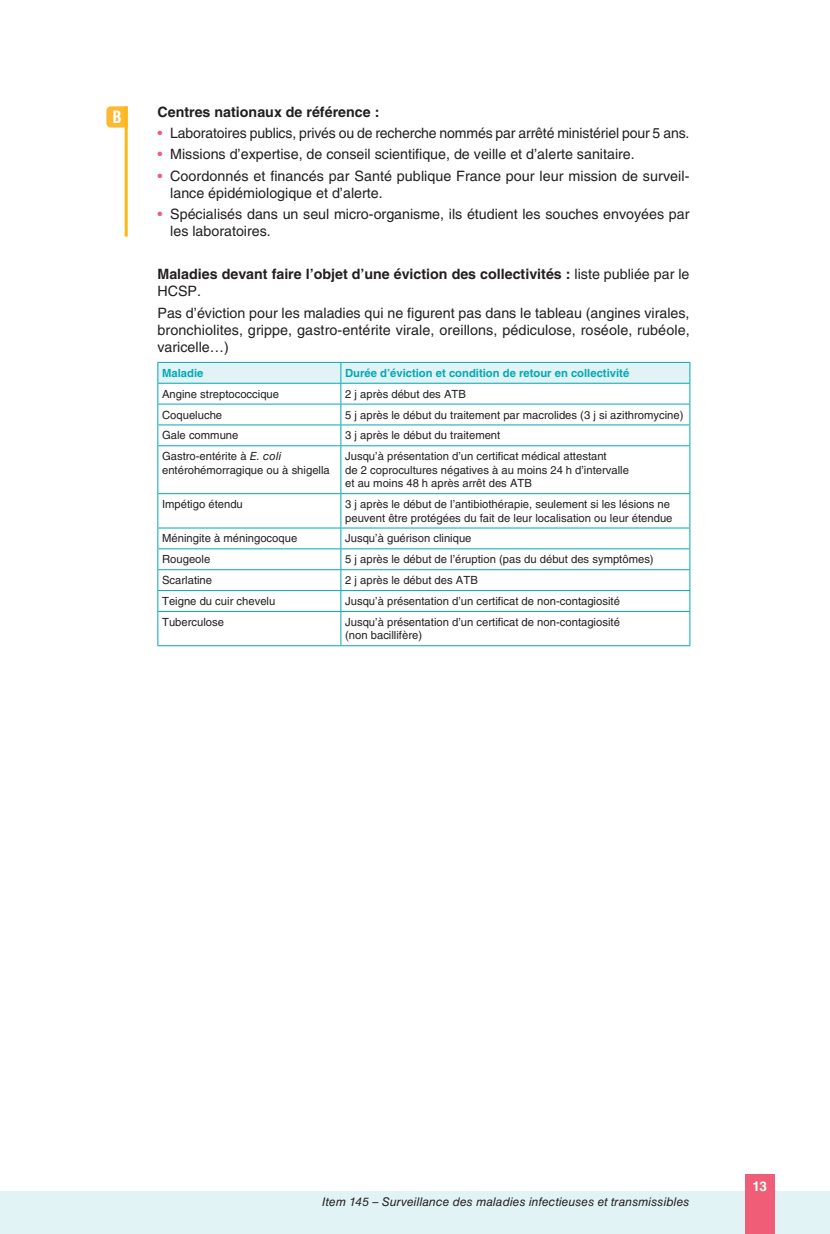
<style>
.page{position:relative;width:830px;height:1234px;background:#fff}
.page>*{position:absolute;margin:0;border:0;box-sizing:border-box;transform-origin:0 0}
.t1{font:700 condensed 16.5px "Helvetica LT Std";color:#fff}
.t2{font:14.25px/17.1px "Helvetica LT Std";color:#231f20}
.t3{font:700 14.25px/17.1px "Helvetica LT Std";color:#231f20}
.t4{font:700 13.5px "Helvetica LT Std";color:#fff}
.t5{font:italic 12px "Helvetica LT Std";letter-spacing:.01em;color:#231f20}
.t6{font:11.25px/13.5px "Helvetica LT Std";color:#231f20}
.t7{font:700 11.25px "Helvetica LT Std";color:#00aab5}
.s1{color:#f05d76}
.s2{font-weight:400}
.s3{font-style:italic}
</style>
<div class="page">
<div style="left:0;top:1191px;width:829px;height:42px;background:#e2f3f5"></div>
<hr style="left:157px;top:445px;width:184px;height:1px;background:#00aab5">
<hr style="left:341px;top:445px;width:349px;height:1px;background:#00aab5">
<hr style="left:340px;top:446px;width:1px;height:47px;background:#00aab5">
<hr style="left:157px;top:493px;width:184px;height:1px;background:#00aab5">
<hr style="left:341px;top:493px;width:349px;height:1px;background:#00aab5">
<hr style="left:340px;top:494px;width:1px;height:33px;background:#00aab5">
<hr style="left:157px;top:527px;width:184px;height:1px;background:#00aab5">
<hr style="left:341px;top:527px;width:349px;height:1px;background:#00aab5">
<hr style="left:157px;top:548px;width:184px;height:1px;background:#00aab5">
<hr style="left:341px;top:548px;width:349px;height:1px;background:#00aab5">
<hr style="left:157px;top:569px;width:184px;height:1px;background:#00aab5">
<hr style="left:341px;top:569px;width:349px;height:1px;background:#00aab5">
<hr style="left:157px;top:590px;width:184px;height:1px;background:#00aab5">
<hr style="left:341px;top:590px;width:349px;height:1px;background:#00aab5">
<svg style="left:340px;top:528px;width:1px;height:83px"></svg>
<hr style="left:157px;top:611px;width:184px;height:1px;background:#00aab5">
<hr style="left:341px;top:611px;width:349px;height:1px;background:#00aab5">
<hr style="left:340px;top:611px;width:1px;height:34px;background:#00aab5">
<hr style="left:157px;top:446px;width:1px;height:47px;background:#00aab5">
<hr style="left:689px;top:446px;width:1px;height:47px;background:#00aab5">
<hr style="left:157px;top:494px;width:1px;height:33px;background:#00aab5">
<hr style="left:689px;top:494px;width:1px;height:33px;background:#00aab5">
<svg style="left:157px;top:528px;width:1px;height:83px"></svg>
<svg style="left:689px;top:528px;width:1px;height:83px"></svg>
<hr style="left:157px;top:611px;width:1px;height:34px;background:#00aab5">
<hr style="left:689px;top:611px;width:1px;height:34px;background:#00aab5">
<hr style="left:157px;top:645px;width:184px;height:1px;background:#00aab5">
<hr style="left:341px;top:645px;width:349px;height:1px;background:#00aab5">
<svg style="left:157px;top:362px;width:533px;height:83px"></svg>
<hr style="left:157px;top:383px;width:184px;height:1px;background:#00aab5">
<hr style="left:341px;top:383px;width:349px;height:1px;background:#00aab5">
<svg style="left:106px;top:106px;width:19px;height:21px"></svg>
<hr style="left:125px;top:106px;width:3px;height:130px;background:#fcb814">
<div style="left:744px;top:1174px;width:30px;height:59px;background:#f05d76"></div>
<h1 class="t1" style="left:112px;top:106px;width:11px">B</h1>
<p class="t3" style="left:157px;top:103px;width:223px">Centres nationaux de référence :</p>
<p class="t2" style="left:157px;top:124px;width:533px"><span class="s1">•</span> Laboratoires publics, privés ou de recherche nommés par arrêté ministériel pour 5 ans.</p>
<p class="t2" style="left:157px;top:146px;width:478px"><span class="s1">•</span> Missions d’expertise, de conseil scientifique, de veille et d’alerte sanitaire.</p>
<p class="t2" style="left:170px;top:167px;width:520px;text-indent:-13px"><span class="s1">•</span> Coordonnés et financés par Santé publique France pour leur mission de surveil&shy;lance épidémiologique et d’alerte.</p>
<p class="t2" style="left:170px;top:205px;width:520px;text-indent:-13px"><span class="s1">•</span> Spécialisés dans un seul micro-organisme, ils étudient les souches envoyées par les laboratoires.</p>
<p class="t3" style="left:157px;top:265px;width:533px">Maladies devant faire l’objet d’une éviction des collectivités : <span class="s2">liste publiée par le<br>HCSP.</span></p>
<p class="t2" style="left:157px;top:304px;width:533px;text-align:justify">Pas d’éviction pour les maladies qui ne figurent pas dans le tableau (angines virales, bronchiolites, grippe, gastro-entérite virale, oreillons, pédiculose, roséole, rubéole, varicelle…)</p>
<p class="t7" style="left:162px;top:366px;width:43px">Maladie</p>
<p class="t7" style="left:345px;top:366px;width:285px">Durée d’éviction et condition de retour en collectivité</p>
<p class="t6" style="left:162px;top:387px;width:118px">Angine streptococcique</p>
<p class="t6" style="left:345px;top:387px;width:122px">2 j après début des ATB</p>
<p class="t6" style="left:162px;top:408px;width:62px">Coqueluche</p>
<p class="t6" style="left:345px;top:408px;width:340px">5 j après le début du traitement par macrolides (3 j si azithromycine)</p>
<p class="t6" style="left:162px;top:428px;width:78px">Gale commune</p>
<p class="t6" style="left:345px;top:428px;width:157px">3 j après le début du traitement</p>
<p class="t6" style="left:162px;top:449px;width:169px">Gastro-entérite à <span class="s3">E. coli </span>entérohémorragique ou à shigella</p>
<p class="t6" style="left:345px;top:449px;width:285px">Jusqu’à présentation d’un certificat médical attestant<br>de 2 coprocultures négatives à au moins 24 h d’intervalle et au moins 48 h après arrêt des ATB</p>
<p class="t6" style="left:162px;top:497px;width:82px">Impétigo étendu</p>
<p class="t6" style="left:345px;top:497px;width:329px">3 j après le début de l’antibiothérapie, seulement si les lésions ne peuvent être protégées du fait de leur localisation ou leur étendue</p>
<p class="t6" style="left:162px;top:531px;width:137px">Méningite à méningocoque</p>
<p class="t6" style="left:345px;top:531px;width:128px">Jusqu’à guérison clinique</p>
<p class="t6" style="left:162px;top:552px;width:50px">Rougeole</p>
<p class="t6" style="left:345px;top:552px;width:310px">5 j après le début de l’éruption (pas du début des symptômes)</p>
<p class="t6" style="left:162px;top:573px;width:52px">Scarlatine</p>
<p class="t6" style="left:345px;top:573px;width:134px">2 j après le début des ATB</p>
<p class="t6" style="left:162px;top:594px;width:115px">Teigne du cuir chevelu</p>
<p class="t6" style="left:345px;top:594px;width:276px">Jusqu’à présentation d’un certificat de non-contagiosité</p>
<p class="t6" style="left:162px;top:615px;width:63px">Tuberculose</p>
<p class="t6" style="left:345px;top:615px;width:276px">Jusqu’à présentation d’un certificat de non-contagiosité (non bacillifère)</p>
<p class="t5" style="left:322px;top:1194px;width:368px">Item 145 – Surveillance des maladies infectieuses et transmissibles</p>
<p class="t4" style="left:752px;top:1178px;width:16px">13</p>
</div>
